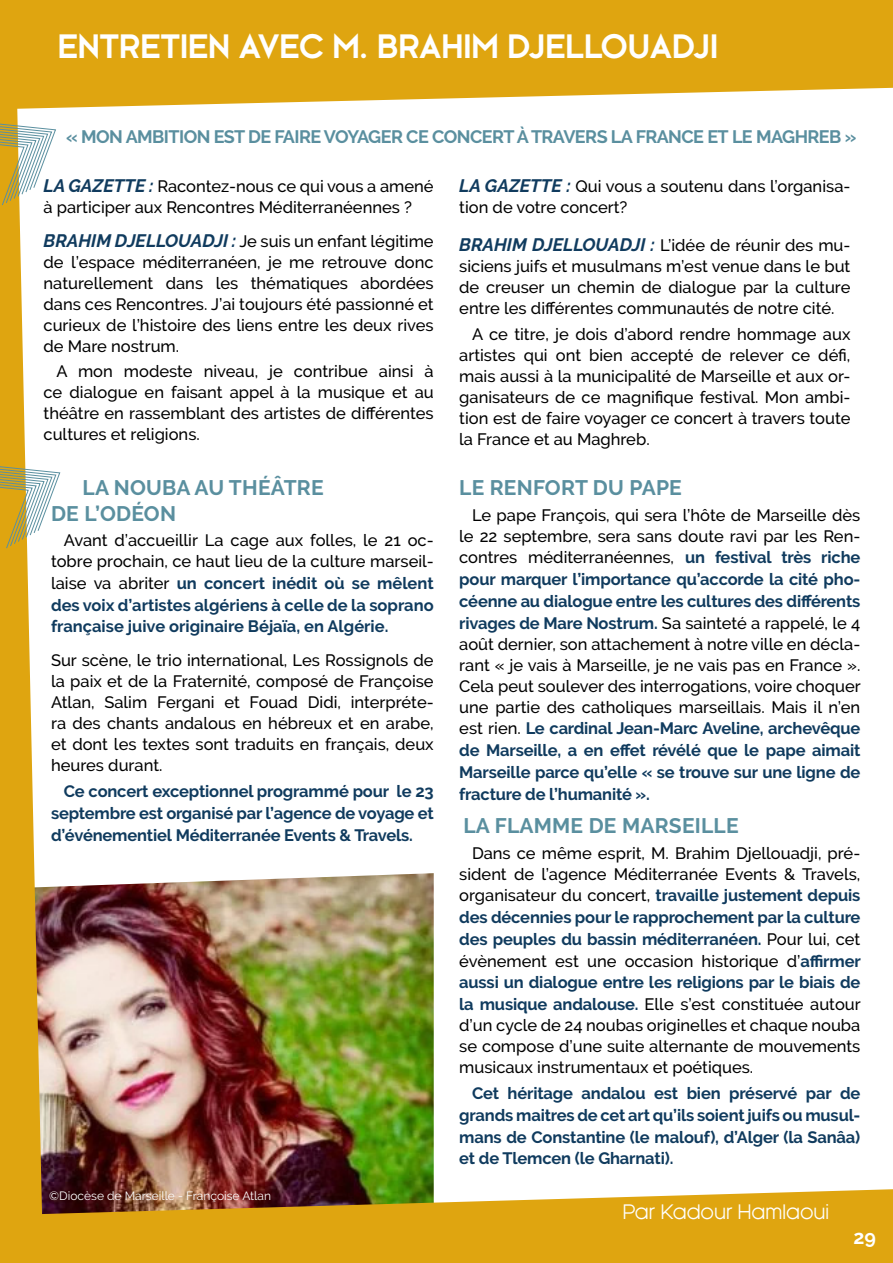
<style>
.page{position:relative;width:893px;height:1263px;background:#fff}
.page>*{position:absolute;margin:0;border:0;box-sizing:border-box;transform-origin:0 0}
.t1{font:700 31.5px "Kessel 105";color:#fff}
.t2{font:700 21px/25.5px "Raleway";letter-spacing:.01em;color:#5a8f9f}
.t3{font:19.5px "Kessel 105";color:#fff}
.t4{font:700 19.5px "Raleway";color:#fff}
.t5{font:700 18px "Raleway";letter-spacing:-.03em;color:#5a8f9f}
.t6{font:500 16.5px/21px "Raleway";color:#000;text-align:justify}
.t7{font:700 16.5px/21.8px "Raleway";letter-spacing:-.01em;color:#103b5e;text-align:justify}
.t8{font:12px "Raleway";color:#fff}
.s1{font-weight:700;font-style:italic;font-size:18px;color:#103b5e}
.s2{font-weight:500;color:#000}
.s3{font-weight:700;color:#103b5e}
</style>
<div class="page">
<img style="left:43px;top:873px;width:391px;height:316px">
<svg style="left:0;top:0;width:893px;height:109px;fill:#dfa510"></svg>
<svg style="left:0;top:81px;width:43px;height:1108px;fill:#dfa510"></svg>
<svg style="left:0;top:122px;width:56px;height:84px"></svg>
<svg style="left:0;top:465px;width:61px;height:84px"></svg>
<svg style="left:0;top:1189px;width:893px;height:74px;fill:#dfa510"></svg>
<h1 class="t1" style="left:58px;top:27px;width:662px">ENTRETIEN AVEC M. BRAHIM DJELLOUADJI</h1>
<p class="t5" style="left:66px;top:126px;width:792px">« MON AMBITION EST DE FAIRE VOYAGER CE CONCERT À TRAVERS LA FRANCE ET LE MAGHREB »</p>
<p class="t6" style="left:44px;top:176px;width:392px"><span class="s1">LA GAZETTE :</span> Racontez-nous ce qui vous a amené à participer aux Rencontres Méditerranéennes ?</p>
<p class="t6" style="left:44px;top:231px;width:392px"><span class="s1">BRAHIM DJELLOUADJI :</span> Je suis un enfant légitime de l’espace méditerranéen, je me retrouve donc naturellement dans les thématiques abordées dans ces Rencontres. J’ai toujours été passionné et curieux de l’histoire des liens entre les deux rives de Mare nostrum.</p>
<p class="t6" style="left:44px;top:361px;width:392px;text-indent:13px">A mon modeste niveau, je contribue ainsi à ce dialogue en faisant appel à la musique et au théâtre en rassemblant des artistes de différentes cultures et religions.</p>
<p class="t2" style="left:51px;top:475px;width:274px;text-indent:32px">LA NOUBA AU THÉÂTRE<br>DE L’ODÉON</p>
<p class="t7" style="left:51px;top:529px;width:384px;text-indent:13px"><span class="s2">Avant d’accueillir La cage aux folles, le 21 oc&shy;tobre prochain, ce haut lieu de la culture marseil&shy;laise va abriter</span> un concert inédit où se mêlent des voix d’artistes algériens à celle de la soprano française juive originaire Béjaïa, en Algérie.</p>
<p class="t6" style="left:51px;top:650px;width:384px">Sur scène, le trio international, Les Rossignols de la paix et de la Fraternité, composé de Françoise Atlan, Salim Fergani et Fouad Didi, interpréte&shy;ra des chants andalous en hébreux et en arabe, et dont les textes sont traduits en français, deux heures durant.</p>
<p class="t7" style="left:51px;top:780px;width:384px;text-indent:13px">Ce concert exceptionnel programmé pour le 23 septembre est organisé par l’agence de voyage et d’événementiel Méditerranée Events &amp; Travels.</p>
<p class="t8" style="left:49px;top:1189px;width:223px">©Diocèse de Marseille - Françoise Atlan</p>
<p class="t6" style="left:459px;top:176px;width:393px"><span class="s1">LA GAZETTE :</span> Qui vous a soutenu dans l’organisa&shy;tion de votre concert?</p>
<p class="t6" style="left:459px;top:235px;width:393px"><span class="s1">BRAHIM DJELLOUADJI :</span> L’idée de réunir des mu&shy;siciens juifs et musulmans m’est venue dans le but de creuser un chemin de dialogue par la culture entre les différentes communautés de notre cité.</p>
<p class="t6" style="left:459px;top:323px;width:393px;text-indent:13px">A ce titre, je dois d’abord rendre hommage aux artistes qui ont bien accepté de relever ce défi, mais aussi à la municipalité de Marseille et aux or&shy;ganisateurs de ce magnifique festival. Mon ambi&shy;tion est de faire voyager ce concert à travers toute la France et au Maghreb.</p>
<p class="t2" style="left:459px;top:475px;width:224px">LE RENFORT DU PAPE</p>
<p class="t6" style="left:459px;top:504px;width:403px;line-height:21.5px;text-indent:13px">Le pape François, qui sera l’hôte de Marseille dès le 22 septembre, sera sans doute ravi par les Ren&shy;contres méditerranéennes, <span class="s3">un festival très riche pour marquer l’importance qu’accorde la cité pho&shy;céenne au dialogue entre les cultures des différents rivages de Mare Nostrum.</span> Sa sainteté a rappelé, le 4 août dernier, son attachement à notre ville en décla&shy;rant « je vais à Marseille, je ne vais pas en France ».<br>Cela peut soulever des interrogations, voire choquer une partie des catholiques marseillais. Mais il n’en est rien. <span class="s3">Le cardinal Jean-Marc Aveline, archevêque de Marseille, a en effet révélé que le pape aimait Marseille parce qu’elle « se trouve sur une ligne de fracture de l’humanité ».</span></p>
<p class="t2" style="left:463px;top:813px;width:277px">LA FLAMME DE MARSEILLE</p>
<p class="t6" style="left:459px;top:842px;width:403px;line-height:21.5px;text-indent:13px">Dans ce même esprit, M. Brahim Djellouadji, pré&shy;sident de l’agence Méditerranée Events &amp; Travels, organisateur du concert, <span class="s3">travaille justement depuis des décennies pour le rapprochement par la culture des peuples du bassin méditerranéen.</span> Pour lui, cet évènement est une occasion historique d’<span class="s3">affirmer aussi un dialogue entre les religions par le biais de la musique andalouse.</span> Elle s’est constituée autour d’un cycle de 24 noubas originelles et chaque nouba se compose d’une suite alternante de mouvements musicaux instrumentaux et poétiques.</p>
<p class="t7" style="left:459px;top:1082px;width:403px;text-indent:13px">Cet héritage andalou est bien préservé par de grands maitres de cet art qu’ils soient juifs ou musul&shy;mans de Constantine (le malouf), d’Alger (la Sanâa) et de Tlemcen (le Gharnati).</p>
<p class="t3" style="left:623px;top:1201px;width:208px">Par Kadour Hamlaoui</p>
<p class="t4" style="left:853px;top:1226px;width:24px">29</p>
</div>
